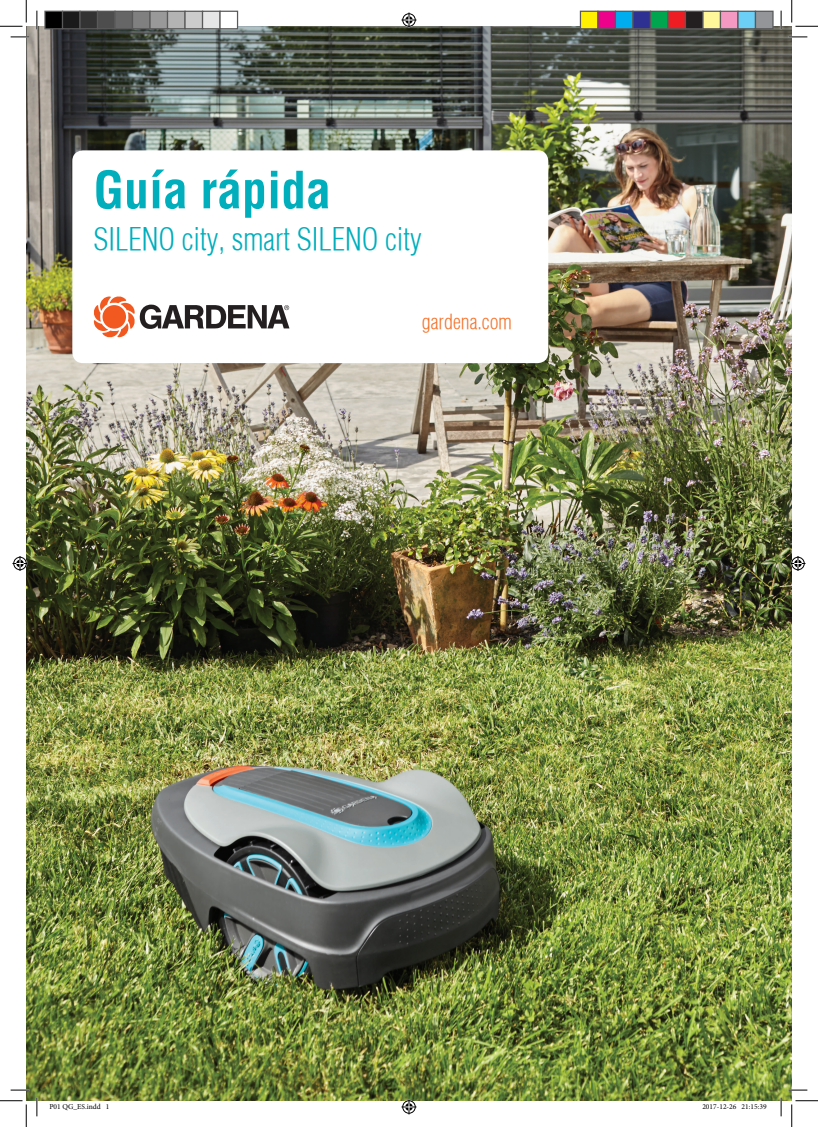
<style>
.page{position:relative;width:818px;height:1127px;background:#fff}
.page>*{position:absolute;margin:0;border:0;box-sizing:border-box;transform-origin:0 0}
.t1{font:50px "GARDENA77 Bold Cond";color:#00aebc}
.t2{font:30px "GARDENA47 Light Cond";color:#00aebc}
.t3{font:20px "GARDENA47 Light Cond";color:#f3732c}
.t4{font:7.5px "Minion Pro";color:#000}
</style>
<div class="page">
<img style="left:26px;top:26px;width:766px;height:1074px">
<div style="left:72px;top:150px;width:476px;height:213px;background:#fff;border-radius:11px"></div>
<svg style="left:94px;top:296px;width:195px;height:41px"></svg>
<svg style="left:11px;top:36px;width:18px;height:2px"></svg>
<svg style="left:788px;top:36px;width:19px;height:2px"></svg>
<svg style="left:11px;top:1088px;width:18px;height:2px"></svg>
<svg style="left:788px;top:1088px;width:19px;height:2px"></svg>
<svg style="left:36px;top:11px;width:2px;height:18px"></svg>
<svg style="left:36px;top:1097px;width:2px;height:18px"></svg>
<svg style="left:780px;top:11px;width:2px;height:18px"></svg>
<svg style="left:780px;top:1097px;width:2px;height:18px"></svg>
<svg style="left:0;top:0;width:27px;height:27px"></svg>
<svg style="left:0;top:1100px;width:27px;height:26px"></svg>
<svg style="left:791px;top:0;width:27px;height:27px"></svg>
<svg style="left:791px;top:1100px;width:27px;height:26px"></svg>
<svg style="left:401px;top:13px;width:15px;height:15px"></svg>
<svg style="left:401px;top:1099px;width:15px;height:15px"></svg>
<svg style="left:13px;top:556px;width:15px;height:15px"></svg>
<svg style="left:790px;top:556px;width:15px;height:15px"></svg>
<div style="left:45px;top:11px;width:18px;height:18px;background:#000"></div>
<div style="left:44px;top:11px;width:19px;height:18px;border:1px solid #595959"></div>
<div style="left:63px;top:11px;width:17px;height:18px;background:#1a1a1a"></div>
<div style="left:62px;top:11px;width:19px;height:18px;border:1px solid #595959"></div>
<div style="left:80px;top:11px;width:18px;height:18px;background:#333"></div>
<div style="left:79px;top:11px;width:19px;height:18px;border:1px solid #595959"></div>
<div style="left:98px;top:11px;width:17px;height:18px;background:#4d4d4d"></div>
<div style="left:97px;top:11px;width:19px;height:18px;border:1px solid #595959"></div>
<div style="left:115px;top:11px;width:18px;height:18px;background:#666"></div>
<div style="left:114px;top:11px;width:19px;height:18px;border:1px solid #595959"></div>
<div style="left:133px;top:11px;width:17px;height:18px;background:#808080"></div>
<div style="left:132px;top:11px;width:19px;height:18px;border:1px solid #595959"></div>
<div style="left:150px;top:11px;width:18px;height:18px;background:#999"></div>
<div style="left:149px;top:11px;width:19px;height:18px;border:1px solid #595959"></div>
<div style="left:168px;top:11px;width:17px;height:18px;background:#b3b3b3"></div>
<div style="left:167px;top:11px;width:19px;height:18px;border:1px solid #595959"></div>
<div style="left:185px;top:11px;width:18px;height:18px;background:#ccc"></div>
<div style="left:184px;top:11px;width:19px;height:18px;border:1px solid #595959"></div>
<div style="left:203px;top:11px;width:17px;height:18px;background:#e6e6e6"></div>
<div style="left:202px;top:11px;width:19px;height:18px;border:1px solid #595959"></div>
<div style="left:220px;top:11px;width:18px;height:18px;background:#fff"></div>
<div style="left:219px;top:11px;width:19px;height:18px;border:1px solid #595959"></div>
<div style="left:580px;top:11px;width:18px;height:18px;background:#fff101"></div>
<div style="left:580px;top:11px;width:18px;height:18px;border:1px solid #595959"></div>
<div style="left:598px;top:11px;width:17px;height:18px;background:#ed028c"></div>
<div style="left:597px;top:11px;width:19px;height:18px;border:1px solid #595959"></div>
<div style="left:615px;top:11px;width:18px;height:18px;background:#00aeef"></div>
<div style="left:615px;top:11px;width:18px;height:18px;border:1px solid #595959"></div>
<div style="left:633px;top:11px;width:17px;height:18px;background:#2e3092"></div>
<div style="left:632px;top:11px;width:19px;height:18px;border:1px solid #595959"></div>
<div style="left:650px;top:11px;width:18px;height:18px;background:#00a54f"></div>
<div style="left:650px;top:11px;width:18px;height:18px;border:1px solid #595959"></div>
<div style="left:668px;top:11px;width:17px;height:18px;background:#ee1d23"></div>
<div style="left:667px;top:11px;width:19px;height:18px;border:1px solid #595959"></div>
<div style="left:685px;top:11px;width:18px;height:18px;background:#231f20"></div>
<div style="left:685px;top:11px;width:18px;height:18px;border:1px solid #595959"></div>
<div style="left:703px;top:11px;width:17px;height:18px;background:#fff79a"></div>
<div style="left:702px;top:11px;width:19px;height:18px;border:1px solid #595959"></div>
<div style="left:720px;top:11px;width:18px;height:18px;background:#f499c2"></div>
<div style="left:720px;top:11px;width:18px;height:18px;border:1px solid #595959"></div>
<div style="left:738px;top:11px;width:17px;height:18px;background:#6bcff6"></div>
<div style="left:737px;top:11px;width:19px;height:18px;border:1px solid #595959"></div>
<div style="left:755px;top:11px;width:18px;height:18px;background:#939598"></div>
<div style="left:755px;top:11px;width:18px;height:18px;border:1px solid #595959"></div>
<p class="t1" style="left:94px;top:160px;width:239px">Guía rápida</p>
<p class="t2" style="left:94px;top:221px;width:330px">SILENO city, smart SILENO city</p>
<p class="t3" style="left:422px;top:310px;width:91px">gardena.com</p>
<p class="t4" style="left:49px;top:1101px;width:62px">P01 QG_ES.indd 1</p>
<p class="t4" style="left:702px;top:1101px;width:66px">2017-12-26 21:15:39</p>
</div>
